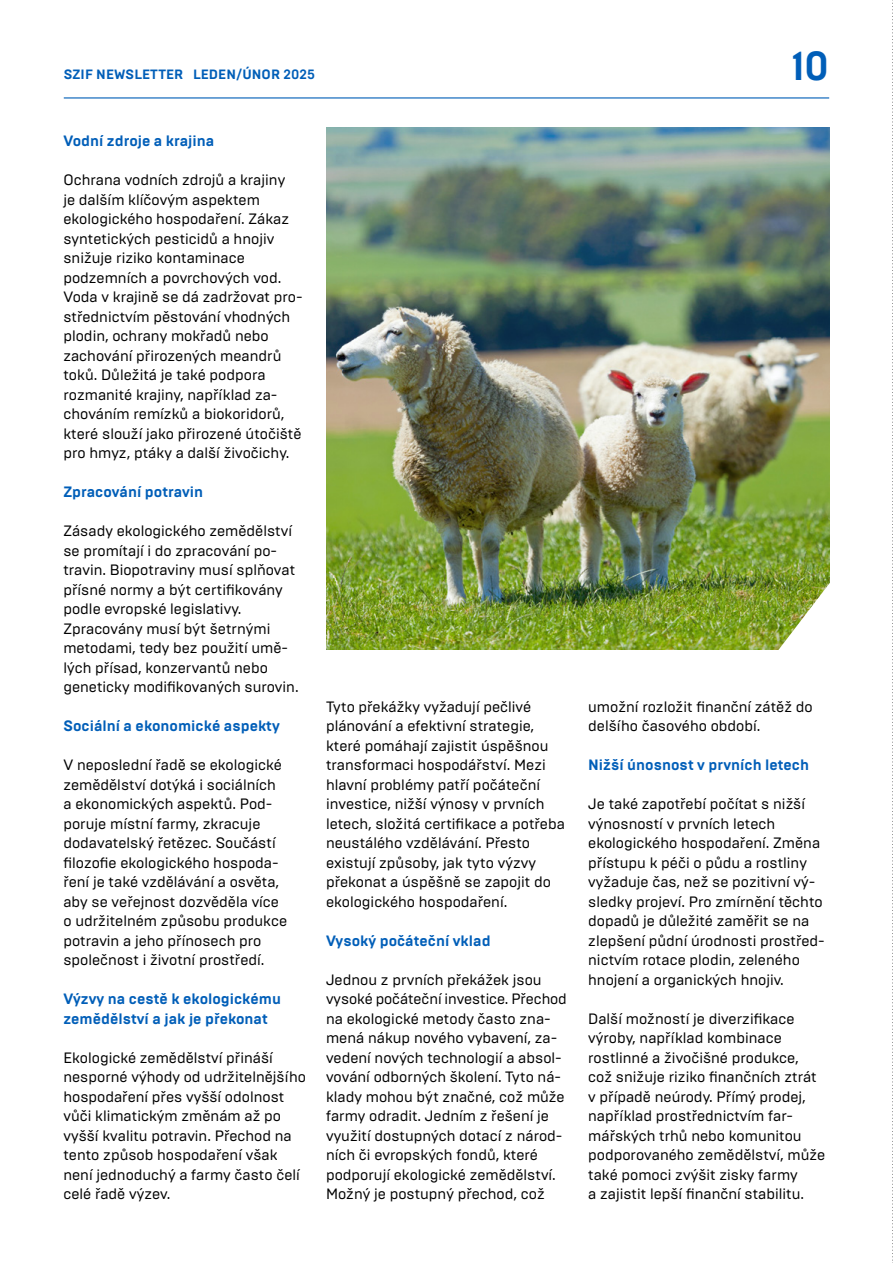
<style>
.page{position:relative;width:893px;height:1263px;background:#fff}
.page>*{position:absolute;margin:0;border:0;box-sizing:border-box;transform-origin:0 0}
.t1{font:700 40.5px "Brutal Type";color:#005eb8}
.t2{font:15px/19.5px "Brutal Type";color:#000}
.t3{font:700 15px/19.5px "Brutal Type";color:#005eb8}
.t4{font:700 13.5px "Brutal Type";letter-spacing:.005em;color:#005eb8}
</style>
<div class="page">
<img style="left:326px;top:128px;width:503px;height:522px">
<img style="left:778px;top:575px;width:52px;height:75px">
<hr style="left:64px;top:97px;width:765px;height:2px;background:#005eb8">
<svg style="left:892px;top:0;width:1px;height:1263px"></svg>
<p class="t4" style="left:64px;top:66px;width:253px">SZIF NEWSLETTER LEDEN/ÚNOR 2025</p>
<p class="t3" style="left:63px;top:131px;width:152px">Vodní zdroje a krajina</p>
<p class="t2" style="left:63px;top:170px;width:241px">Ochrana vodních zdrojů a krajiny<br>je dalším klíčovým aspektem ekologického hospodaření. Zákaz syntetických pesticidů a hnojiv snižuje riziko kontaminace podzemních a povrchových vod.<br>Voda v krajině se dá zadržovat pro&shy;střednictvím pěstování vhodných plodin, ochrany mokřadů nebo zachování přirozených meandrů toků. Důležitá je také podpora rozmanité krajiny, například za&shy;chováním remízků a biokoridorů, které slouží jako přirozené útočiště pro hmyz, ptáky a další živočichy.</p>
<p class="t3" style="left:63px;top:482px;width:141px">Zpracování potravin</p>
<p class="t2" style="left:63px;top:521px;width:237px">Zásady ekologického zemědělství se promítají i do zpracování po&shy;travin. Biopotraviny musí splňovat přísné normy a být certifikovány podle evropské legislativy.<br>Zpracovány musí být šetrnými metodami, tedy bez použití umě&shy;lých přísad, konzervantů nebo geneticky modifikovaných surovin.</p>
<p class="t3" style="left:63px;top:716px;width:218px">Sociální a ekonomické aspekty</p>
<p class="t2" style="left:63px;top:755px;width:225px">V neposlední řadě se ekologické zemědělství dotýká i sociálních a ekonomických aspektů. Pod&shy;poruje místní farmy, zkracuje dodavatelský řetězec. Součástí filozofie ekologického hospoda&shy;ření je také vzdělávání a osvěta, aby se veřejnost dozvěděla více o udržitelném způsobu produkce potravin a jeho přínosech pro společnost i životní prostředí.</p>
<p class="t3" style="left:63px;top:989px;width:219px">Výzvy na cestě k ekologickému zemědělství a jak je překonat</p>
<p class="t2" style="left:63px;top:1048px;width:244px">Ekologické zemědělství přináší nesporné výhody od udržitelnějšího hospodaření přes vyšší odolnost vůči klimatickým změnám až po vyšší kvalitu potravin. Přechod na tento způsob hospodaření však není jednoduchý a farmy často čelí celé řadě výzev.</p>
<p class="t2" style="left:326px;top:697px;width:240px">Tyto překážky vyžadují pečlivé plánování a efektivní strategie, které pomáhají zajistit úspěšnou transformaci hospodářství. Mezi hlavní problémy patří počáteční investice, nižší výnosy v prvních letech, složitá certifikace a potřeba neustálého vzdělávání. Přesto existují způsoby, jak tyto výzvy překonat a úspěšně se zapojit do ekologického hospodaření.</p>
<p class="t3" style="left:326px;top:931px;width:166px">Vysoký počáteční vklad</p>
<p class="t2" style="left:326px;top:970px;width:242px">Jednou z prvních překážek jsou vysoké počáteční investice. Přechod na ekologické metody často zna&shy;mená nákup nového vybavení, za&shy;vedení nových technologií a absol&shy;vování odborných školení. Tyto ná&shy;klady mohou být značné, což může farmy odradit. Jedním z řešení je využití dostupných dotací z národ&shy;ních či evropských fondů, které podporují ekologické zemědělství.<br>Možný je postupný přechod, což</p>
<h1 class="t1" style="left:791px;top:41px;width:39px">10</h1>
<p class="t2" style="left:588px;top:697px;width:226px">umožní rozložit finanční zátěž do delšího časového období.</p>
<p class="t3" style="left:588px;top:755px;width:222px">Nižší únosnost v prvních letech</p>
<p class="t2" style="left:588px;top:794px;width:238px">Je také zapotřebí počítat s nižší výnosností v prvních letech ekologického hospodaření. Změna přístupu k péči o půdu a rostliny vyžaduje čas, než se pozitivní vý&shy;sledky projeví. Pro zmírnění těchto dopadů je důležité zaměřit se na zlepšení půdní úrodnosti prostřed&shy;nictvím rotace plodin, zeleného hnojení a organických hnojiv.</p>
<p class="t2" style="left:588px;top:1009px;width:238px">Další možností je diverzifikace výroby, například kombinace rostlinné a živočišné produkce, což snižuje riziko finančních ztrát v případě neúrody. Přímý prodej, například prostřednictvím far&shy;mářských trhů nebo komunitou podporovaného zemědělství, může také pomoci zvýšit zisky farmy<br>a zajistit lepší finanční stabilitu.</p>
</div>
